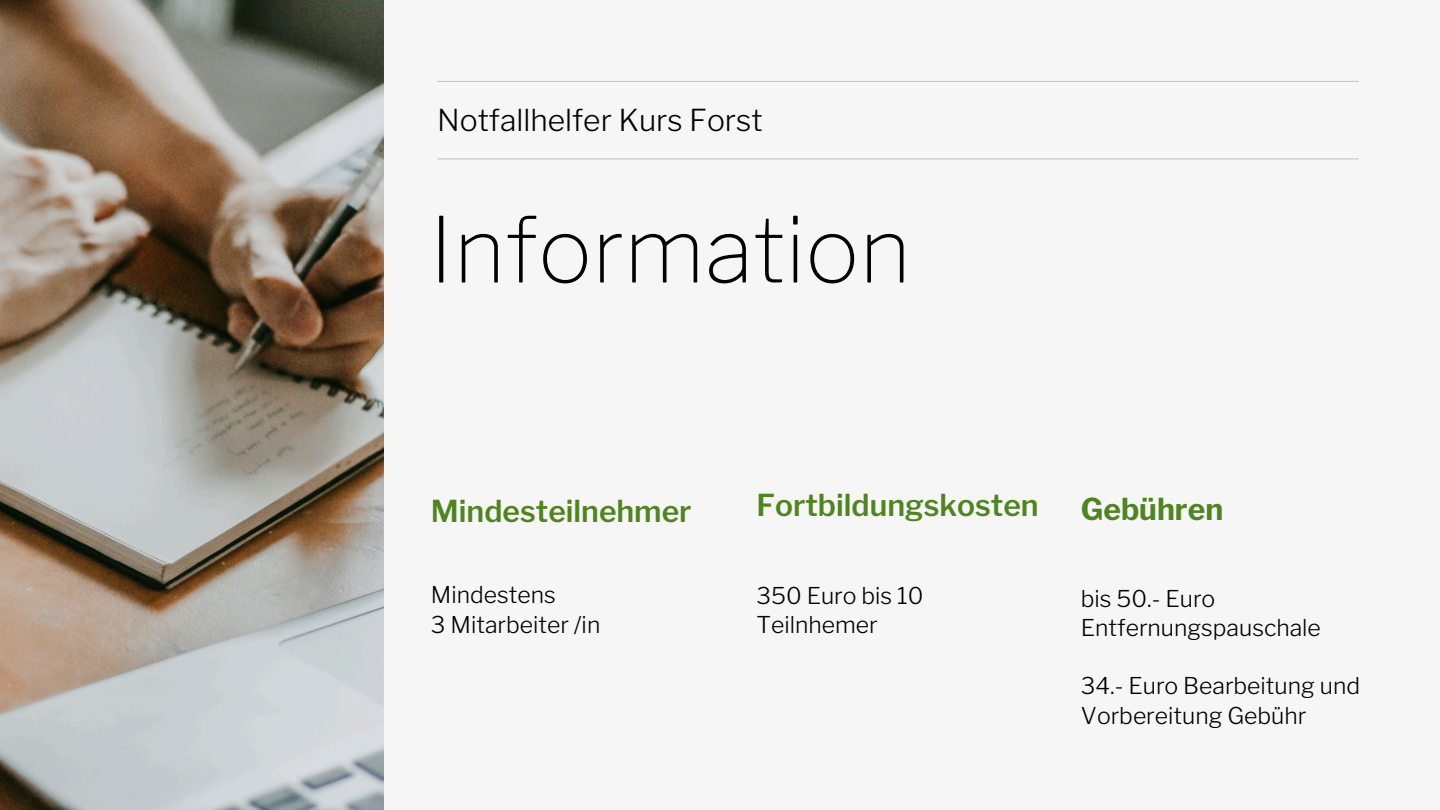
<style>
.page{position:relative;width:1440px;height:810px;background:#f6f6f6}
.page>*{position:absolute;margin:0;border:0;box-sizing:border-box;transform-origin:0 0}
.t1{font:100 90px "Libre Franklin";color:#000}
.t2{font:600 30px "Libre Franklin";color:#4f8420}
.t3{font:300 30px "Libre Franklin";color:#000}
.t4{font:700 30px "Libre Franklin";color:#4f8420}
.t5{font:300 23px/29.2px "Libre Franklin";color:#000}
</style>
<div class="page">
<hr style="left:437px;top:81px;width:922px;height:1px;background:#bfbfbf">
<hr style="left:437px;top:159px;width:922px;height:1px;background:#bfbfbf">
<img style="left:0;top:0;width:384px;height:810px">
<h1 class="t3" style="left:437px;top:102px;width:327px">Notfallhelfer Kurs Forst</h1>
<h3 class="t1" style="left:429px;top:196px;width:484px">Information</h3>
<p class="t2" style="left:431px;top:493px;width:262px">Mindesteilnehmer</p>
<h2 class="t5" style="left:431px;top:580px;width:126px">Mindestens</h2>
<p class="t5" style="left:431px;top:610px;width:171px">3 Mitarbeiter /in</p>
<p class="t2" style="left:757px;top:487px;width:284px">Fortbildungskosten</p>
<h2 class="t5" style="left:757px;top:581px;width:168px">350 Euro bis 10<br>Teilnhemer</h2>
<p class="t4" style="left:1081px;top:491px;width:144px">Gebühren</p>
<h2 class="t5" style="left:1081px;top:584px;width:242px">bis 50.- Euro<br>Entfernungspauschale</h2>
<p class="t5" style="left:1081px;top:672px;width:281px">34.- Euro Bearbeitung und<br>Vorbereitung Gebühr</p>
</div>
